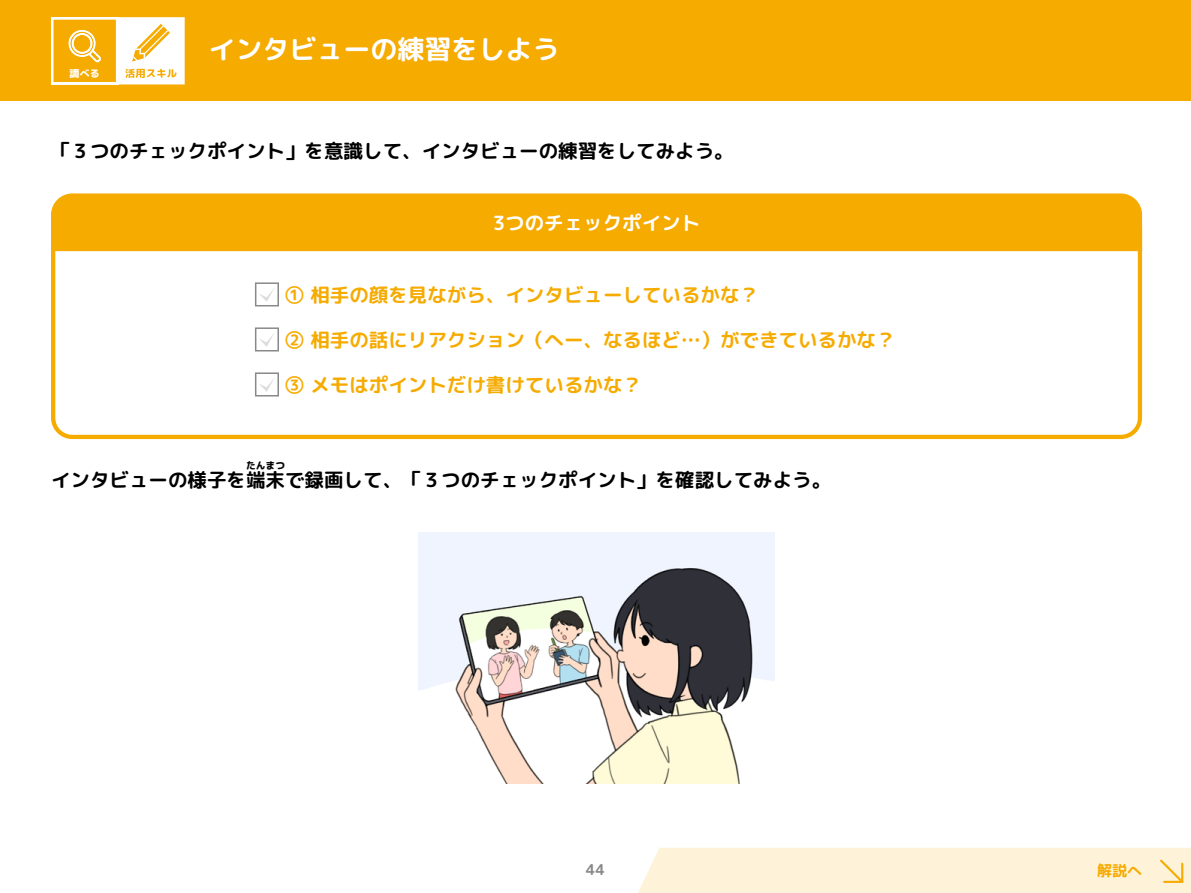
<style>
.page{position:relative;width:1191px;height:893px;background:#fff}
.page>*{position:absolute;margin:0;border:0;box-sizing:border-box;transform-origin:0 0}
.t1{font:27px "rounded mplus 1 p bold";color:#fff}
.t2{font:19.5px "rounded mplus 1 p bold";color:#000}
.t3{font:19.5px "rounded mplus 1 p bold";color:#f6ab00}
.t4{font:19.5px "rounded mplus 1 p bold";color:#fff}
.t5{font:15px "rounded mplus 1 p bold";color:#f6ab00}
.t6{font:15px "rounded mplus 1 p bold";color:#898989}
.t7{font:9.9px "rounded mplus 1 p heavy";color:#fff}
.t8{font:9.75px "rounded mplus 1 p heavy";color:#000}
</style>
<div class="page">
<div style="left:638px;top:848px;width:553px;height:45px;background:#fef3d9"></div>
<div style="left:0;top:0;width:1191px;height:101px;background:#f6ab00"></div>
<svg style="left:118px;top:17px;width:67px;height:67px;background:#fdf2d9"></svg>
<div style="left:51px;top:17px;width:67px;height:67px;border:3px solid #fff"></div>
<svg style="left:69px;top:30px;width:32px;height:32px"></svg>
<div style="left:51px;top:207px;width:1091px;height:232px;border:4px solid #f6ab00;border-radius:19px"></div>
<div style="left:255px;top:282px;width:24px;height:24px;border:2px solid #898989"></div>
<svg style="left:259px;top:288px;width:15px;height:14px"></svg>
<div style="left:255px;top:372px;width:24px;height:24px;border:2px solid #898989"></div>
<svg style="left:259px;top:379px;width:15px;height:13px"></svg>
<div style="left:255px;top:327px;width:24px;height:24px;border:2px solid #898989"></div>
<svg style="left:259px;top:334px;width:15px;height:13px"></svg>
<div style="left:51px;top:193px;width:1091px;height:58px;background:#f6ab00"></div>
<img style="left:419px;top:532px;width:355px;height:252px">
<p class="t7" style="left:70px;top:66px;width:32px">調べる</p>
<h1 class="t1" style="left:208px;top:30px;width:352px">インタビューの練習をしよう</h1>
<p class="t2" style="left:51px;top:137px;width:684px">「３つのチェックポイント」を意識して、インタビューの練習をしてみよう。</p>
<p class="t4" style="left:493px;top:209px;width:209px">3つのチェックポイント</p>
<p class="t3" style="left:285px;top:281px;width:475px">① 相手の顔を見ながら、インタビューしているかな？</p>
<p class="t3" style="left:285px;top:326px;width:612px">② 相手の話にリアクション（へー、なるほど…）ができているかな？</p>
<p class="t3" style="left:285px;top:371px;width:358px">③ メモはポイントだけ書けているかな？</p>
<p class="t8" style="left:246px;top:458px;width:40px">たんまつ</p>
<p class="t2" style="left:51px;top:466px;width:782px">インタビューの様子を端末で録画して、「３つのチェックポイント」を確認してみよう。</p>
<p class="t6" style="left:586px;top:858px;width:21px">44</p>
<p class="t5" style="left:1097px;top:860px;width:46px">解説へ</p>
</div>
